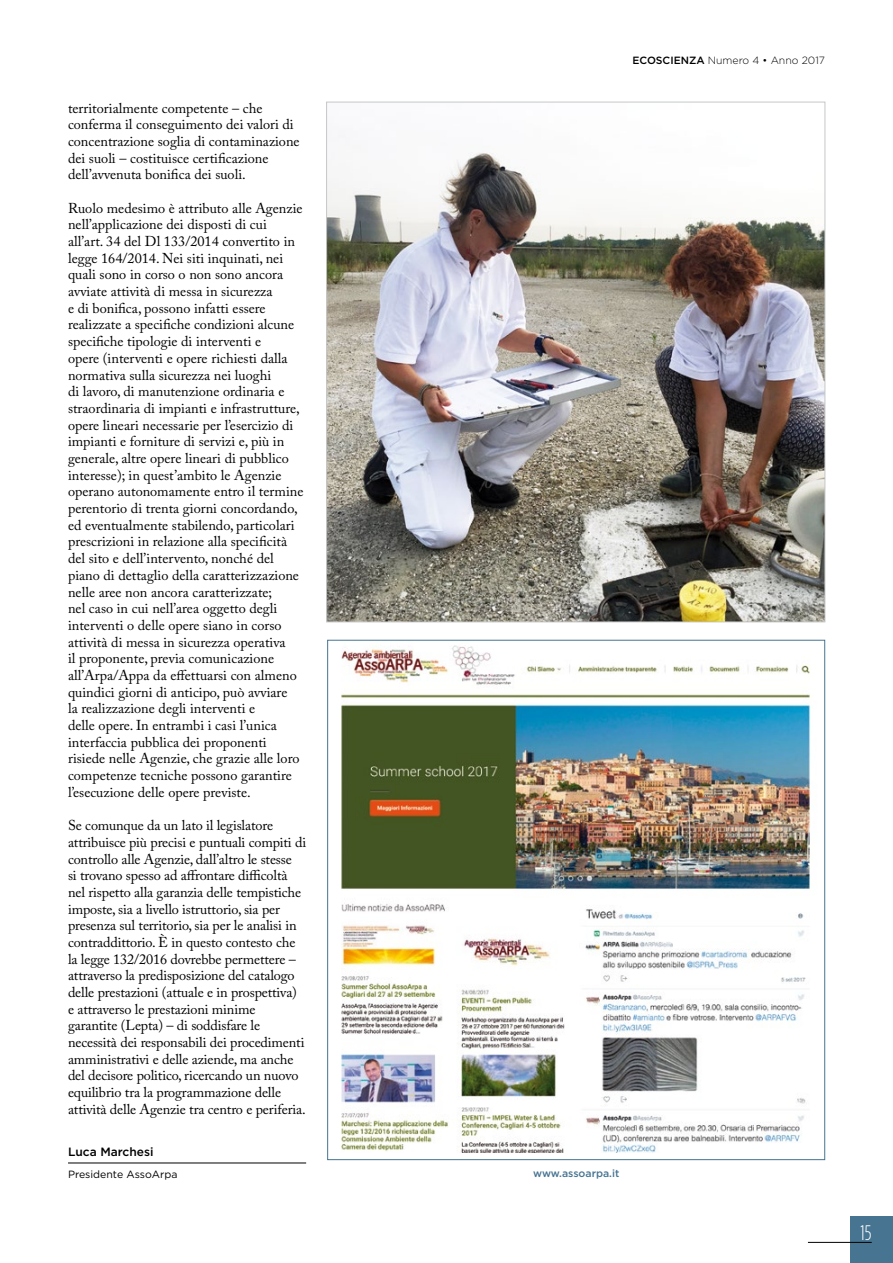
<style>
.page{position:relative;width:893px;height:1263px;background:#fff}
.page>*{position:absolute;margin:0;border:0;box-sizing:border-box;transform-origin:0 0}
.t1{font:300 condensed 21px "Gotham HTF";color:#fff}
.t2{font:14.25px/16.6px "Adobe Caslon Pro";color:#000}
.t3{font:500 12px "Gotham HTF";color:#000}
.t4{font:300 10.5px "Gotham HTF";color:#000}
.t5{font:10.5px "Gotham HTF";color:#000}
.t6{font:500 10.5px "Gotham HTF";color:#467491}
.s1{font-weight:500}
</style>
<div class="page">
<div style="left:850px;top:1216px;width:43px;height:47px;background:#467491"></div>
<hr style="left:808px;top:1242px;width:64px;height:1px;background:#000">
<hr style="left:68px;top:1163px;width:238px;height:1px;background:#000">
<img style="left:341px;top:645px;width:470px;height:507px">
<img style="left:328px;top:152px;width:495px;height:468px">
<p class="t4" style="left:632px;top:55px;width:194px"><span class="s1">ECOSCIENZA</span> Numero 4 • Anno 2017</p>
<p class="t2" style="left:68px;top:99px;width:233px">territorialmente competente – che conferma il conseguimento dei valori di concentrazione soglia di contaminazione dei suoli – costituisce certificazione dell’avvenuta bonifica dei suoli.</p>
<p class="t2" style="left:68px;top:199px;width:237px">Ruolo medesimo è attributo alle Agenzie nell’applicazione dei disposti di cui all’art. 34 del Dl 133/2014 convertito in legge 164/2014. Nei siti inquinati, nei quali sono in corso o non sono ancora avviate attività di messa in sicurezza<br>e di bonifica, possono infatti essere realizzate a specifiche condizioni alcune specifiche tipologie di interventi e<br>opere (interventi e opere richiesti dalla normativa sulla sicurezza nei luoghi<br>di lavoro, di manutenzione ordinaria e straordinaria di impianti e infrastrutture, opere lineari necessarie per l’esercizio di impianti e forniture di servizi e, più in generale, altre opere lineari di pubblico interesse); in quest’ambito le Agenzie operano autonomamente entro il termine perentorio di trenta giorni concordando, ed eventualmente stabilendo, particolari prescrizioni in relazione alla specificità del sito e dell’intervento, nonché del piano di dettaglio della caratterizzazione nelle aree non ancora caratterizzate;<br>nel caso in cui nell’area oggetto degli interventi o delle opere siano in corso attività di messa in sicurezza operativa<br>il proponente, previa comunicazione all’Arpa/Appa da effettuarsi con almeno quindici giorni di anticipo, può avviare<br>la realizzazione degli interventi e<br>delle opere. In entrambi i casi l’unica interfaccia pubblica dei proponenti risiede nelle Agenzie, che grazie alle loro competenze tecniche possono garantire l’esecuzione delle opere previste.</p>
<p class="t2" style="left:68px;top:817px;width:240px">Se comunque da un lato il legislatore attribuisce più precisi e puntuali compiti di controllo alle Agenzie, dall’altro le stesse<br>si trovano spesso ad affrontare difficoltà nel rispetto alla garanzia delle tempistiche imposte, sia a livello istruttorio, sia per presenza sul territorio, sia per le analisi in contraddittorio. È in questo contesto che la legge 132/2016 dovrebbe permettere – attraverso la predisposizione del catalogo delle prestazioni (attuale e in prospettiva) e attraverso le prestazioni minime garantite (Lepta) – di soddisfare le necessità dei responsabili dei procedimenti amministrativi e delle aziende, ma anche del decisore politico, ricercando un nuovo equilibrio tra la programmazione delle attività delle Agenzie tra centro e periferia.</p>
<p class="t3" style="left:68px;top:1145px;width:87px">Luca Marchesi</p>
<p class="t5" style="left:68px;top:1168px;width:111px">Presidente AssoArpa</p>
<p class="t6" style="left:533px;top:1167px;width:88px">www.assoarpa.it</p>
<h1 class="t1" style="left:860px;top:1221px;width:13px">15</h1>
</div>
